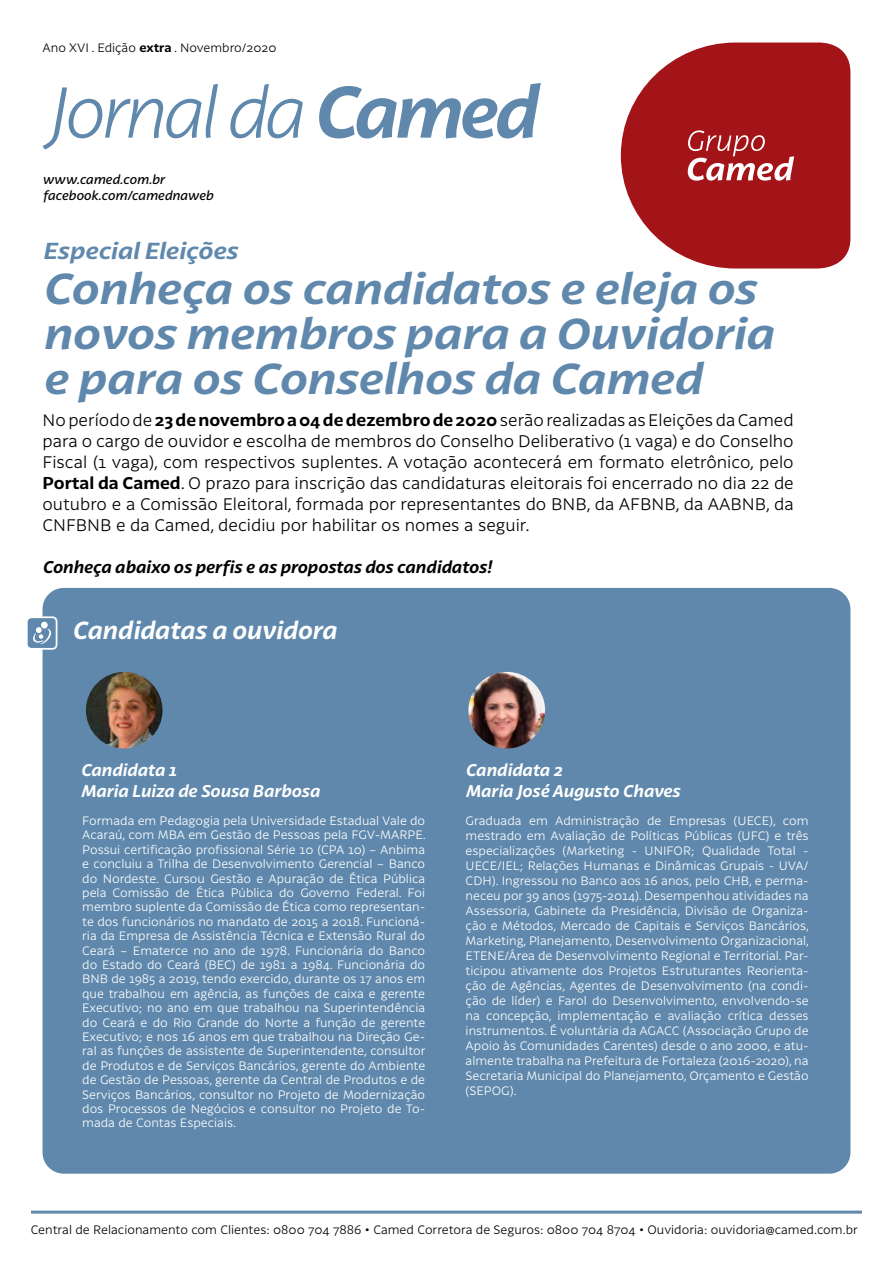
<style>
.page{position:relative;width:893px;height:1263px;background:#fff}
.page>*{position:absolute;margin:0;border:0;box-sizing:border-box;transform-origin:0 0}
.t1{font:italic 700 42px/45px "Latina Essential";letter-spacing:-.005em;color:#5f88ac;scale:1.08 1}
.t2{font:italic 700 24px "Latina Essential";letter-spacing:-.005em;color:#fff}
.t3{font:italic 700 22.5px "Latina Essential";color:#5f88ac;scale:1.08 1}
.t4{font:300 16.5px/21px "Latina Essential";color:#000;text-align:justify}
.t5{font:italic 700 16.5px/21px "Latina Essential";letter-spacing:-.005em;color:#fff}
.t6{font:italic 700 16.5px "Latina Essential";letter-spacing:-.005em;color:#000}
.t7{font:italic 500 12.75px/15.3px "Latina Essential";color:#000}
.t8{font:300 12px/14.4px "Latina Essential";color:#fff;text-align:justify}
.t9{font:300 12px "Latina Essential";color:#000}
.s1{font-weight:700}
</style>
<div class="page">
<svg style="left:43px;top:84px;width:175px;height:66px"></svg>
<svg style="left:230px;top:84px;width:73px;height:54px"></svg>
<svg style="left:319px;top:83px;width:222px;height:55px"></svg>
<svg style="left:621px;top:42px;width:229px;height:227px;background:#af3336"></svg>
<svg style="left:688px;top:130px;width:106px;height:51px"></svg>
<hr style="left:31px;top:1210px;width:831px;height:3px;background:#5f88ac">
<div style="left:43px;top:588px;width:807px;height:586px;background:#5f88ac;border-radius:21px"></div>
<svg style="left:28px;top:616px;width:29px;height:34px"></svg>
<img style="left:86px;top:672px;width:76px;height:76px;border-radius:38px">
<img style="left:468px;top:672px;width:77px;height:76px;border-radius:38px">
<p class="t9" style="left:43px;top:41px;width:235px">Ano XVI . Edição <span class="s1">extra</span> . Novembro/2020</p>
<p class="t7" style="left:43px;top:172px;width:172px">www.camed.com.br facebook.com/camednaweb</p>
<h3 class="t3" style="left:43px;top:238px;width:182px">Especial Eleições</h3>
<h1 class="t1" style="left:43px;top:266px;width:678px">Conheça os candidatos e eleja os novos membros para a Ouvidoria e para os Conselhos da Camed</h1>
<p class="t4" style="left:43px;top:409px;width:753px">No período de <span class="s1">23 de novembro a 04 de dezembro de 2020</span> serão realizadas as Eleições da Camed para o cargo de ouvidor e escolha de membros do Conselho Deliberativo (1 vaga) e do Conselho Fiscal (1 vaga), com respectivos suplentes. A votação acontecerá em formato eletrônico, pelo <span class="s1">Portal da Camed</span>. O prazo para inscrição das candidaturas eleitorais foi encerrado no dia 22 de outubro e a Comissão Eleitoral, formada por representantes do BNB, da AFBNB, da AABNB, da CNFBNB e da Camed, decidiu por habilitar os nomes a seguir.</p>
<h3 class="t6" style="left:43px;top:557px;width:451px">Conheça abaixo os perfis e as propostas dos candidatos!</h3>
<h2 class="t2" style="left:72px;top:616px;width:266px">Candidatas a ouvidora</h2>
<h3 class="t5" style="left:81px;top:759px;width:240px">Candidata 1<br>Maria Luiza de Sousa Barbosa</h3>
<p class="t8" style="left:82px;top:813px;width:345px">Formada em Pedagogia pela Universidade Estadual Vale do Acaraú, com MBA em Gestão de Pessoas pela FGV-MARPE.<br>Possui certificação profissional Série 10 (CPA 10) – Anbima e concluiu a Trilha de Desenvolvimento Gerencial – Banco do Nordeste. Cursou Gestão e Apuração de Ética Pública pela Comissão de Ética Pública do Governo Federal. Foi membro suplente da Comissão de Ética como representan&shy;te dos funcionários no mandato de 2015 a 2018. Funcioná&shy;ria da Empresa de Assistência Técnica e Extensão Rural do Ceará – Ematerce no ano de 1978. Funcionária do Banco do Estado do Ceará (BEC) de 1981 a 1984. Funcionária do BNB de 1985 a 2019, tendo exercido, durante os 17 anos em que trabalhou em agência, as funções de caixa e gerente Executivo; no ano em que trabalhou na Superintendência do Ceará e do Rio Grande do Norte a função de gerente Executivo; e nos 16 anos em que trabalhou na Direção Ge&shy;ral as funções de assistente de Superintendente, consultor de Produtos e de Serviços Bancários, gerente do Ambiente de Gestão de Pessoas, gerente da Central de Produtos e de Serviços Bancários, consultor no Projeto de Modernização dos Processos de Negócios e consultor no Projeto de To&shy;mada de Contas Especiais.</p>
<p class="t8" style="left:466px;top:813px;width:345px;line-height:15px">Graduada em Administração de Empresas (UECE), com mestrado em Avaliação de Políticas Públicas (UFC) e três especializações (Marketing - UNIFOR; Qualidade Total - UECE/IEL; Relações Humanas e Dinâmicas Grupais - UVA/ CDH). Ingressou no Banco aos 16 anos, pelo CHB, e perma&shy;neceu por 39 anos (1975-2014). Desempenhou atividades na Assessoria, Gabinete da Presidência, Divisão de Organiza&shy;ção e Métodos, Mercado de Capitais e Serviços Bancários, Marketing, Planejamento, Desenvolvimento Organizacional, ETENE/Área de Desenvolvimento Regional e Territorial. Par&shy;ticipou ativamente dos Projetos Estruturantes Reorienta&shy;ção de Agências, Agentes de Desenvolvimento (na condi&shy;ção de líder) e Farol do Desenvolvimento, envolvendo-se na concepção, implementação e avaliação crítica desses instrumentos. É voluntária da AGACC (Associação Grupo de Apoio às Comunidades Carentes) desde o ano 2000, e atu&shy;almente trabalha na Prefeitura de Fortaleza (2016-2020), na Secretaria Municipal do Planejamento, Orçamento e Gestão (SEPOG).</p>
<h3 class="t5" style="left:466px;top:759px;width:216px">Candidata 2<br>Maria José Augusto Chaves</h3>
<p class="t9" style="left:31px;top:1223px;width:829px">Central de Relacionamento com Clientes: 0800 704 7886 • Camed Corretora de Seguros: 0800 704 8704 • Ouvidoria: ouvidoria@camed.com.br</p>
</div>
